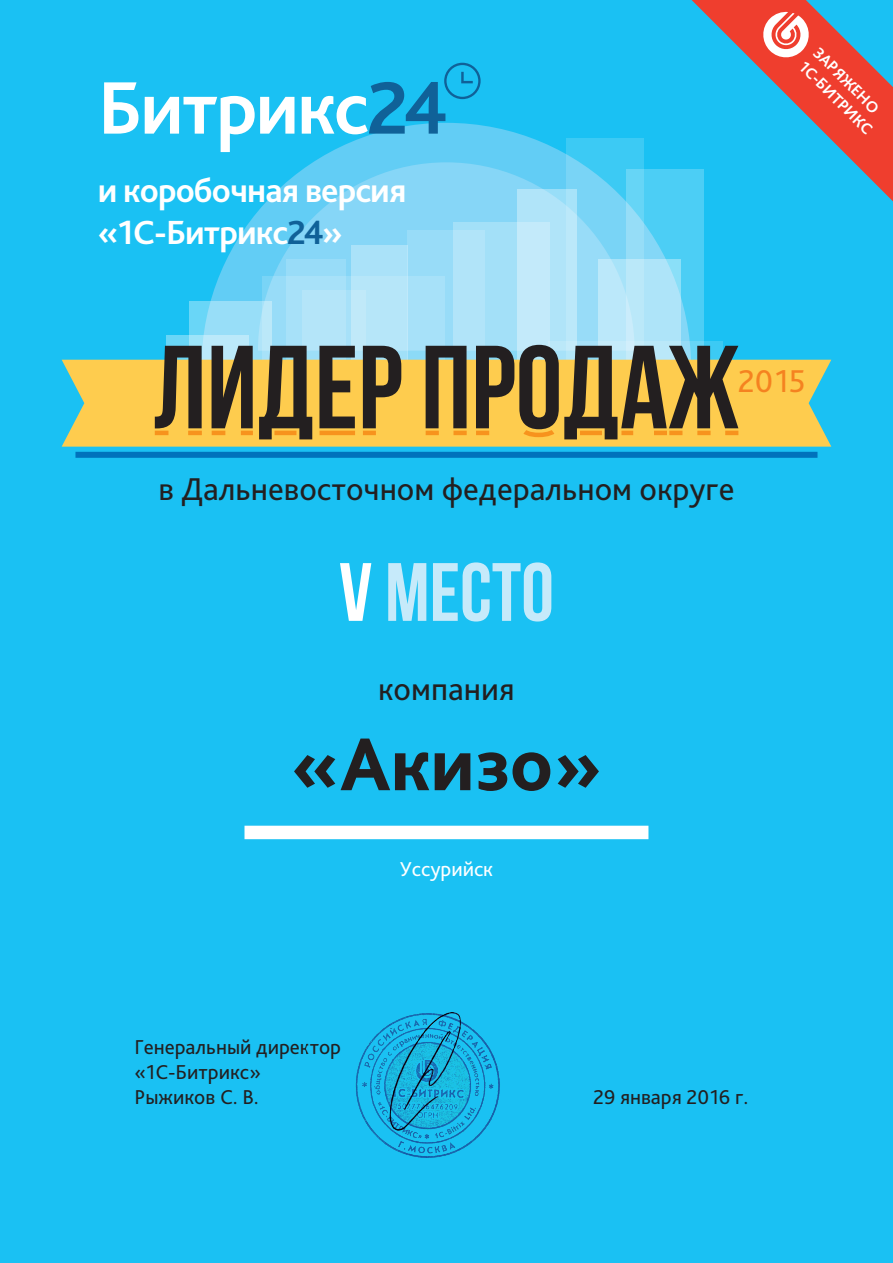
<style>
.page{position:relative;width:893px;height:1263px;background:#1ac1f3}
.page>*{position:absolute;margin:0;border:0;box-sizing:border-box;transform-origin:0 0}
.t1{font:700 117.9px "Bebas Neue";color:#231f20}
.t2{font:700 82.5px "Bebas Neue";color:#c6eafa}
.t3{font:800 78px "Bliss Pro";color:#231f20}
.t4{font:700 77.7px "Bliss Pro";letter-spacing:-.025em;color:#fff}
.t5{font:700 35.1px/42.2px "Bliss Pro";letter-spacing:-.025em;color:#fff}
.t6{font:33px "Bliss Pro";color:#231f20}
.t7{font:33px "Bliss Pro";color:#f58220}
.t8{font:21px/25.2px "Bliss Pro";color:#231f20}
.t9{font:21px "Bliss Pro";color:#fff}
.t10{font:700 16.5px/19.8px "Bliss Pro";color:#fff}
.s1{color:#106198}
.s2{color:#fff}
</style>
<div class="page">
<svg style="left:691px;top:0;width:202px;height:240px"></svg>
<svg style="left:761px;top:11px;width:50px;height:49px;background:#f6948b"></svg>
<img style="left:355px;top:1012px;width:145px;height:146px">
<svg style="left:210px;top:123px;width:434px;height:178px"></svg>
<svg style="left:258px;top:162px;width:308px;height:139px;background:#73d1f6"></svg>
<div style="left:408px;top:230px;width:77px;height:195px;background:#98dcf8"></div>
<svg style="left:566px;top:138px;width:77px;height:203px;background:#6fd3f5"></svg>
<svg style="left:626px;top:169px;width:77px;height:172px;background:#5ad0f5"></svg>
<div style="left:517px;top:189px;width:59px;height:226px;background:#b0e4f9"></div>
<svg style="left:189px;top:301px;width:73px;height:59px;background:#8edcf7"></svg>
<svg style="left:598px;top:259px;width:82px;height:82px;background:#b3e6f9"></svg>
<div style="left:286px;top:259px;width:60px;height:164px;background:#98dcf8"></div>
<svg style="left:453px;top:222px;width:97px;height:138px;background:#b0e4f8"></svg>
<div style="left:351px;top:245px;width:57px;height:175px;background:#aae2f9"></div>
<svg style="left:262px;top:276px;width:182px;height:84px;fill:#aee2f9"></svg>
<svg style="left:548px;top:341px;width:174px;height:19px;background:#a3e1f5"></svg>
<svg style="left:166px;top:335px;width:83px;height:25px;background:#a0e2f6"></svg>
<div style="left:444px;top:63px;width:37px;height:36px;border:2px solid #106198;border-radius:50%"></div>
<svg style="left:461px;top:72px;width:12px;height:11px"></svg>
<div style="left:244px;top:826px;width:404px;height:13px;background:#fff"></div>
<div style="left:62px;top:360px;width:769px;height:87px;background:#fecc4e"></div>
<svg style="left:520px;top:427px;width:37px;height:12px"></svg>
<hr style="left:426px;top:431px;width:13px;height:4px;background:#f7931d">
<hr style="left:453px;top:431px;width:14px;height:4px;background:#f7931d">
<hr style="left:476px;top:431px;width:13px;height:4px;background:#f7931d">
<hr style="left:621px;top:431px;width:12px;height:4px;background:#f7931d">
<hr style="left:669px;top:431px;width:13px;height:4px;background:#f7931d">
<hr style="left:697px;top:431px;width:14px;height:4px;background:#f7931d">
<hr style="left:725px;top:431px;width:13px;height:4px;background:#f7931d">
<hr style="left:654px;top:431px;width:13px;height:4px;background:#f7931d">
<hr style="left:155px;top:431px;width:13px;height:4px;background:#f7931d">
<hr style="left:188px;top:431px;width:14px;height:4px;background:#f7931d">
<hr style="left:212px;top:431px;width:13px;height:4px;background:#f7931d">
<hr style="left:241px;top:431px;width:12px;height:4px;background:#f7931d">
<hr style="left:274px;top:431px;width:22px;height:4px;background:#f7931d">
<hr style="left:580px;top:431px;width:22px;height:4px;background:#f7931d">
<hr style="left:320px;top:431px;width:35px;height:4px;background:#f7931d">
<hr style="left:363px;top:431px;width:13px;height:4px;background:#f7931d">
<div style="left:75px;top:452px;width:742px;height:6px;background:#0072bc"></div>
<h3 class="t4" style="left:98px;top:60px;width:352px">Битрикс<span class="s1">24</span></h3>
<h3 class="t5" style="left:98px;top:169px;width:310px">и коробочная версия «1С-Битрикс<span class="s1">24</span>»</h3>
<p class="t10" style="left:823px;top:43px;width:98px;rotate:45deg">ЗАРЯЖЕНО<br>1С-БИТРИКС</p>
<h1 class="t1" style="left:154px;top:323px;width:587px">лидер продаж</h1>
<h3 class="t7" style="left:738px;top:360px;width:69px">2015</h3>
<p class="t6" style="left:158px;top:468px;width:577px">в Дальневосточном федеральном округе</p>
<p class="t2" style="left:339px;top:547px;width:216px"><span class="s2">V</span> место</p>
<p class="t6" style="left:378px;top:669px;width:138px">компания</p>
<p class="t3" style="left:291px;top:716px;width:312px">«Акизо»</p>
<p class="t9" style="left:400px;top:856px;width:95px">Уссурийск</p>
<p class="t8" style="left:135px;top:1034px;width:208px">Генеральный директор «1С-Битрикс»<br>Рыжиков С. В.</p>
<p class="t8" style="left:593px;top:1084px;width:157px">29 января 2016 г.</p>
</div>
